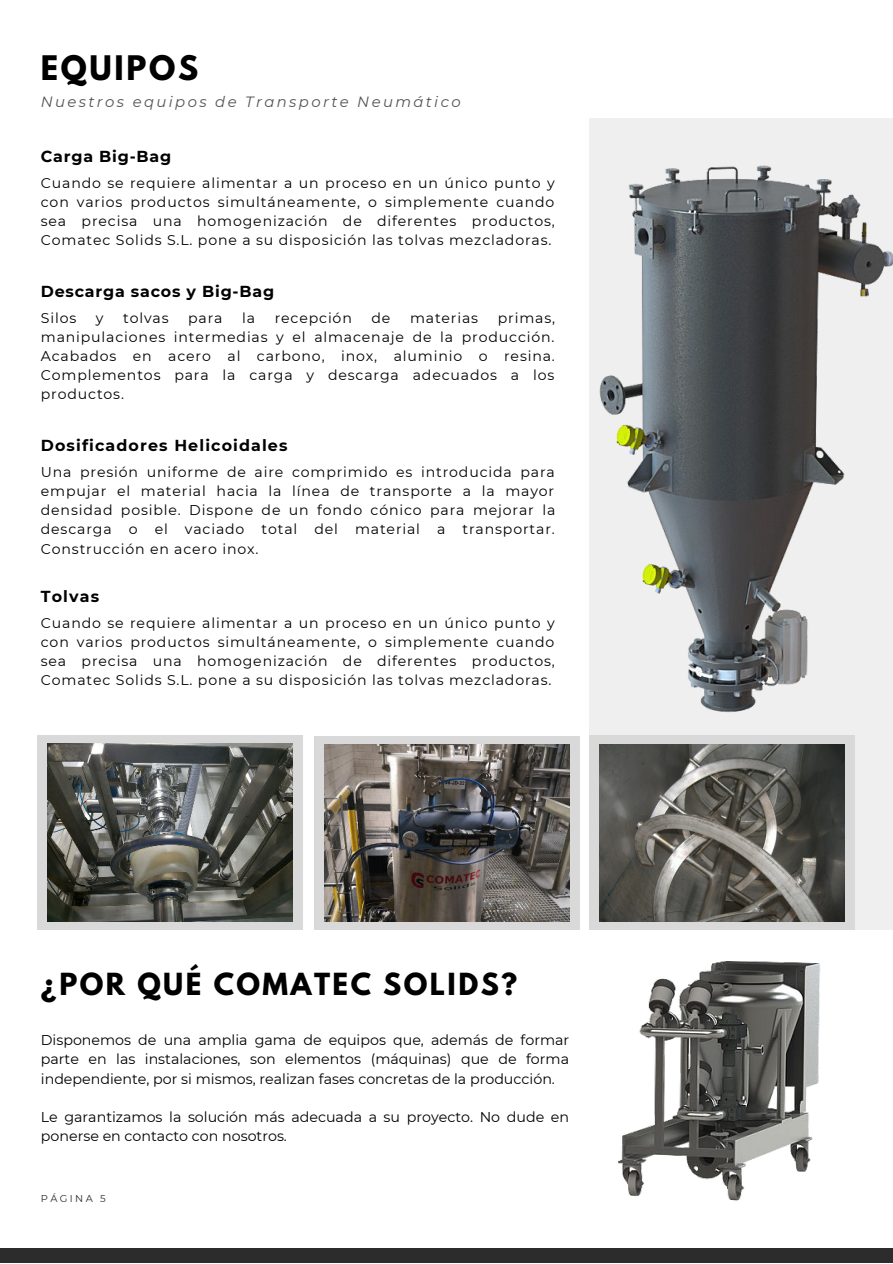
<style>
.page{position:relative;width:893px;height:1264px;background:#fff}
.page>*{position:absolute;margin:0;border:0;box-sizing:border-box;transform-origin:0 0}
.t1{font:700 30px "League Spartan";letter-spacing:.09em;color:#000}
.t2{font:700 27px "League Spartan";letter-spacing:.09em;color:#000}
.t3{font:700 15.9px "Montserrat";letter-spacing:.05em;color:#000}
.t4{font:700 15.9px "Montserrat";letter-spacing:.07em;color:#000}
.t5{font:italic 14.85px "Montserrat";letter-spacing:.16em;color:#545454}
.t6{font:14.25px/19px "Montserrat";color:#000;text-align:justify}
.t7{font:14.1px/19px "Montserrat";letter-spacing:.06em;color:#000;text-align:justify}
.t8{font:9.9px "Montserrat";letter-spacing:.24em;color:#2c2c2c}
</style>
<div class="page">
<div style="left:37px;top:735px;width:266px;height:194px;background:#d9d9d9"></div>
<div style="left:589px;top:119px;width:303px;height:810px;background:#efefef"></div>
<img style="left:589px;top:118px;width:303px;height:625px">
<div style="left:589px;top:736px;width:265px;height:193px;background:#d9d9d9"></div>
<div style="left:314px;top:736px;width:266px;height:193px;background:#d9d9d9"></div>
<img style="left:618px;top:961px;width:202px;height:240px">
<img style="left:47px;top:743px;width:246px;height:178px">
<img style="left:324px;top:744px;width:246px;height:177px">
<img style="left:599px;top:744px;width:245px;height:177px">
<div style="left:0;top:1248px;width:892px;height:14px;background:#2c2c2c"></div>
<h1 class="t1" style="left:41px;top:44px;width:159px">EQUIPOS</h1>
<p class="t5" style="left:41px;top:91px;width:421px">Nuestros equipos de Transporte Neumático</p>
<p class="t3" style="left:41px;top:145px;width:132px">Carga Big-Bag</p>
<p class="t7" style="left:41px;top:173px;width:515px">Cuando se requiere alimentar a un proceso en un único punto y con varios productos simultáneamente, o simplemente cuando sea precisa una homogenización de diferentes productos, Comatec Solids S.L. pone a su disposición las tolvas mezcladoras.</p>
<p class="t3" style="left:41px;top:280px;width:235px">Descarga sacos y Big-Bag</p>
<p class="t7" style="left:41px;top:308px;width:37px">Silos</p>
<p class="t7" style="left:96px;top:308px;width:9px">y</p>
<p class="t7" style="left:123px;top:308px;width:47px">tolvas</p>
<p class="t7" style="left:188px;top:308px;width:36px">para</p>
<p class="t7" style="left:242px;top:308px;width:14px">la</p>
<p class="t7" style="left:275px;top:308px;width:79px">recepción</p>
<p class="t7" style="left:371px;top:308px;width:20px">de</p>
<p class="t7" style="left:410px;top:308px;width:70px">materias</p>
<p class="t7" style="left:41px;top:308px;width:515px;text-indent:457px">primas, manipulaciones intermedias y el almacenaje de la producción.<br>Acabados en acero al carbono, inox, aluminio o resina.<br>Complementos para la carga y descarga adecuados a los productos.</p>
<p class="t4" style="left:41px;top:434px;width:248px">Dosificadores Helicoidales</p>
<p class="t7" style="left:41px;top:462px;width:516px">Una presión uniforme de aire comprimido es introducida para empujar el material hacia la línea de transporte a la mayor densidad posible. Dispone de un fondo cónico para mejorar la descarga o el vaciado total del material a transportar.<br>Construcción en acero inox.</p>
<p class="t4" style="left:41px;top:585px;width:60px">Tolvas</p>
<p class="t7" style="left:41px;top:612px;width:515px">Cuando se requiere alimentar a un proceso en un único punto y con varios productos simultáneamente, o simplemente cuando sea precisa una homogenización de diferentes productos, Comatec Solids S.L. pone a su disposición las tolvas mezcladoras.</p>
<h2 class="t2" style="left:41px;top:962px;width:478px">¿POR QUÉ COMATEC SOLIDS?</h2>
<p class="t6" style="left:41px;top:1030px;width:530px">Disponemos de una amplia gama de equipos que, además de formar parte en las instalaciones, son elementos (máquinas) que de forma independiente, por si mismos, realizan fases concretas de la producción.</p>
<p class="t6" style="left:41px;top:1106px;width:529px">Le garantizamos la solución más adecuada a su proyecto. No dude en ponerse en contacto con nosotros.</p>
<p class="t8" style="left:41px;top:1191px;width:66px">PÁGINA 5</p>
</div>
